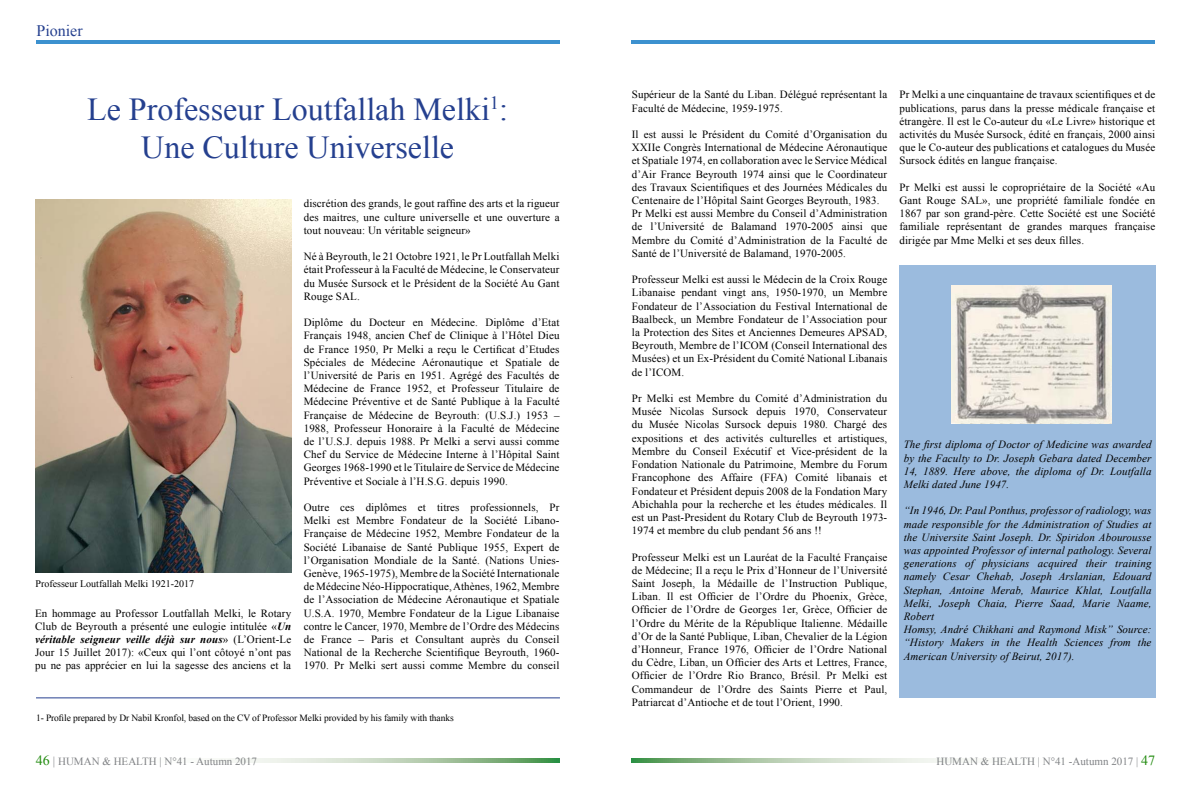
<style>
.page{position:relative;width:1191px;height:794px;background:#fff}
.page>*{position:absolute;margin:0;border:0;box-sizing:border-box;transform-origin:0 0}
.t1{font:32px/38px "Times New Roman";color:#25408f;text-align:center}
.t2{font:16px "Times New Roman";color:#25408f}
.t3{font:11px/13.2px "Times New Roman";letter-spacing:.01em;color:#000;text-align:justify}
.t4{font:italic 11px/13.2px "Times New Roman";letter-spacing:.01em;color:#000;text-align:justify}
.t5{font:11px "Times New Roman";color:#808285}
.t6{font:10px "Times New Roman";color:#000}
.t7{font:9.5px "Times New Roman";letter-spacing:-.01em;color:#000}
.s1{font-weight:700;font-style:italic}
.s2{font-size:14px;color:#228b0f}
.s3{font-size:12px}
</style>
<div class="page">
<svg style="left:229px;top:758px;width:330px;height:5px"></svg>
<svg style="left:631px;top:758px;width:328px;height:5px"></svg>
<hr style="left:36px;top:41px;width:523px;height:3px;background:#3c91cf">
<hr style="left:631px;top:41px;width:524px;height:3px;background:#3c91cf">
<img style="left:35px;top:200px;width:256px;height:373px">
<hr style="left:36px;top:697px;width:524px;height:1px;background:#25408f">
<div style="left:899px;top:265px;width:257px;height:432px;background:#9bbbde"></div>
<img style="left:951px;top:286px;width:160px;height:138px">
<h2 class="t2" style="left:36px;top:20px;width:48px">Pionier</h2>
<h1 class="t1" style="left:87px;top:90px;width:422px">Le Professeur Loutfallah Melki<sup>1</sup>:<br>Une Culture Universelle</h1>
<p class="t6" style="left:35px;top:577px;width:160px">Professeur Loutfallah Melki 1921-2017</p>
<p class="t3" style="left:35px;top:606px;width:258px">En hommage au Professor Loutfallah Melki, le Rotary Club de Beyrouth a présenté une eulogie intitulée «<span class="s1">Un véritable seigneur veille déjà sur nous</span>» (L’Orient-Le Jour 15 Juillet 2017): «Ceux qui l’ont côtoyé n’ont pas pu ne pas apprécier en lui la sagesse des anciens et la</p>
<p class="t3" style="left:304px;top:197px;width:257px">discrétion des grands, le gout raffine des arts et la rigueur des maitres, une culture universelle et une ouverture a tout nouveau: Un véritable seigneur»</p>
<p class="t3" style="left:304px;top:250px;width:257px">Né à Beyrouth, le 21 Octobre 1921, le Pr Loutfallah Melki était Professeur à la Faculté de Médecine, le Conservateur du Musée Sursock et le Président de la Société Au Gant Rouge SAL.</p>
<p class="t3" style="left:304px;top:316px;width:257px">Diplôme du Docteur en Médecine. Diplôme d’Etat Français 1948, ancien Chef de Clinique à l’Hôtel Dieu de France 1950, Pr Melki a reçu le Certificat d’Etudes Spéciales de Médecine Aéronautique et Spatiale de l’Université de Paris en 1951. Agrégé des Facultés de Médecine de France 1952, et Professeur Titulaire de Médecine Préventive et de Santé Publique à la Faculté Française de Médecine de Beyrouth: (U.S.J.) 1953 – 1988, Professeur Honoraire à la Faculté de Médecine de l’U.S.J. depuis 1988. Pr Melki a servi aussi comme Chef du Service de Médecine Interne à l’Hôpital Saint Georges 1968-1990 et le Titulaire de Service de Médecine Préventive et Sociale à l’H.S.G. depuis 1990.</p>
<p class="t3" style="left:304px;top:500px;width:257px">Outre ces diplômes et titres professionnels, Pr Melki est Membre Fondateur de la Société Libano-Française de Médecine 1952, Membre Fondateur de la Société Libanaise de Santé Publique 1955, Expert de l’Organisation Mondiale de la Santé. (Nations Unies-Genève, 1965-1975), Membre de la Société Internationale de Médecine Néo-Hippocratique, Athènes, 1962, Membre de l’Association de Médecine Aéronautique et Spatiale U.S.A. 1970, Membre Fondateur de la Ligue Libanaise contre le Cancer, 1970, Membre de l’Ordre des Médecins de France – Paris et Consultant auprès du Conseil National de la Recherche Scientifique Beyrouth, 1960- 1970. Pr Melki sert aussi comme Membre du conseil</p>
<p class="t7" style="left:36px;top:711px;width:419px">1- Profile prepared by Dr Nabil Kronfol, based on the CV of Professor Melki provided by his family with thanks</p>
<p class="t3" style="left:632px;top:88px;width:257px">Supérieur de la Santé du Liban. Délégué représentant la<br>Faculté de Médecine, 1959-1975.</p>
<p class="t3" style="left:632px;top:127px;width:257px;text-align:left">Il est aussi le Président du Comité d’Organisation du XXIIe Congrès International de Médecine Aéronautique et Spatiale 1974, en collaboration avec le Service Médical d’Air France Beyrouth 1974 ainsi que le Coordinateur des Travaux Scientifiques et des Journées Médicales du Centenaire de l’Hôpital Saint Georges Beyrouth, 1983.<br>Pr Melki est aussi Membre du Conseil d’Administration de l’Université de Balamand 1970-2005 ainsi que Membre du Comité d’Administration de la Faculté de Santé de l’Université de Balamand, 1970-2005.</p>
<p class="t3" style="left:632px;top:273px;width:257px">Professeur Melki est aussi le Médecin de la Croix Rouge Libanaise pendant vingt ans, 1950-1970, un Membre Fondateur de l’Association du Festival International de Baalbeck, un Membre Fondateur de l’Association pour la Protection des Sites et Anciennes Demeures APSAD, Beyrouth, Membre de l’ICOM (Conseil International des Musées) et un Ex-Président du Comité National Libanais de l’ICOM.</p>
<p class="t3" style="left:632px;top:391px;width:257px">Pr Melki est Membre du Comité d’Administration du Musée Nicolas Sursock depuis 1970, Conservateur du Musée Nicolas Sursock depuis 1980. Chargé des expositions et des activités culturelles et artistiques, Membre du Conseil Exécutif et Vice-président de la Fondation Nationale du Patrimoine, Membre du Forum Francophone des Affaire (FFA) Comité libanais et Fondateur et Président depuis 2008 de la Fondation Mary Abichahla pour la recherche et les études médicales. Il est un Past-President du Rotary Club de Beyrouth 1973- 1974 et membre du club pendant 56 ans !!</p>
<p class="t3" style="left:632px;top:550px;width:257px">Professeur Melki est un Lauréat de la Faculté Française de Médecine; Il a reçu le Prix d’Honneur de l’Université Saint Joseph, la Médaille de l’Instruction Publique, Liban. Il est Officier de l’Ordre du Phoenix, Grèce, Officier de l’Ordre de Georges 1er, Grèce, Officier de l’Ordre du Mérite de la République Italienne. Médaille d’Or de la Santé Publique, Liban, Chevalier de la Légion d’Honneur, France 1976, Officier de l’Ordre National du Cèdre, Liban, un Officier des Arts et Lettres, France, Officier de l’Ordre Rio Branco, Brésil. Pr Melki est Commandeur de l’Ordre des Saints Pierre et Paul, Patriarcat d’Antioche et de tout l’Orient, 1990.</p>
<p class="t3" style="left:899px;top:88px;width:257px">Pr Melki a une cinquantaine de travaux scientifiques et de publications, parus dans la presse médicale française et étrangère. Il est le Co-auteur du «Le Livre» historique et activités du Musée Sursock, édité en français, 2000 ainsi que le Co-auteur des publications et catalogues du Musée Sursock édités en langue française.</p>
<p class="t3" style="left:899px;top:180px;width:257px">Pr Melki est aussi le copropriétaire de la Société «Au Gant Rouge SAL», une propriété familiale fondée en 1867 par son grand-père. Cette Société est une Société familiale représentant de grandes marques française dirigée par Mme Melki et ses deux filles.</p>
<p class="t4" style="left:903px;top:438px;width:249px">The first diploma of Doctor of Medicine was awarded by the Faculty to Dr. Joseph Gebara dated December 14, 1889. Here above, the diploma of Dr. Loutfalla Melki dated June 1947.</p>
<p class="t4" style="left:903px;top:504px;width:249px;text-align:left">“In 1946, Dr. Paul Ponthus, professor of radiology, was made responsible for the Administration of Studies at the Universite Saint Joseph. Dr. Spiridon Abourousse was appointed Professor of internal pathology. Several generations of physicians acquired their training namely Cesar Chehab, Joseph Arslanian, Edouard Stephan, Antoine Merab, Maurice Khlat, Loutfalla Melki, Joseph Chaia, Pierre Saad, Marie Naame, Robert<br>Homsy, André Chikhani and Raymond Misk” Source: “History Makers in the Health Sciences from the American University of Beirut, 2017).</p>
<p class="t5" style="left:36px;top:754px;width:223px"><span class="s2">46</span> <span class="s3">|</span> HUMAN &amp; HEALTH | N°41 - Autumn 2017</p>
<p class="t5" style="left:936px;top:754px;width:220px">HUMAN &amp; HEALTH | N°41 -Autumn 2017 | <span class="s2">47</span></p>
</div>
